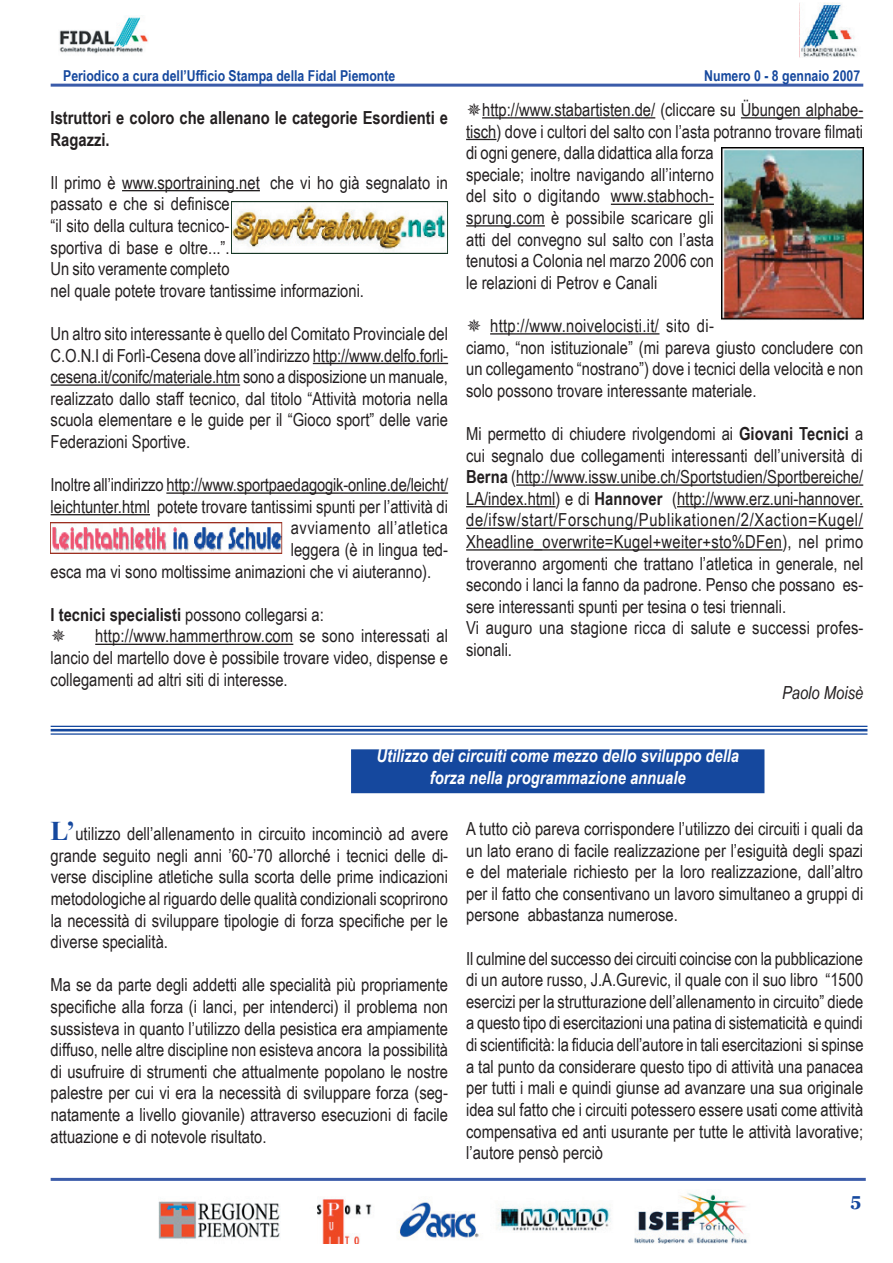
<style>
.page{position:relative;width:893px;height:1263px;background:#fff}
.page>*{position:absolute;margin:0;border:0;box-sizing:border-box;transform-origin:0 0}
.t1{font:18px/21.6px "Arial Narrow";color:#231f20;text-align:justify}
.t2{font:700 18px/21.6px "Arial Narrow";color:#231f20}
.t3{font:italic 700 18px/21.6px "Arial Narrow";color:#fff;text-align:center}
.t4{font:18px "Arial Narrow";letter-spacing:.025em;color:#231f20}
.t5{font:italic 18px "Arial Narrow";color:#231f20}
.t6{font:700 18px "Georgia";color:#15489e}
.t7{font:700 15px "Arial Narrow";color:#15489e}
.s1{font-weight:400}
.s2{font-weight:700}
.s3{font-family:"Times New Roman";font-weight:700;font-size:27px;color:#15489e}
</style>
<div class="page">
<hr style="left:51px;top:84px;width:812px;height:3px;background:#3a5ba9">
<img style="left:801px;top:3px;width:56px;height:54px">
<img style="left:59px;top:17px;width:89px;height:37px">
<img style="left:158px;top:1193px;width:589px;height:51px">
<hr style="left:51px;top:1178px;width:815px;height:3px;background:#3a5ba9">
<hr style="left:122px;top:190px;width:138px;height:1px;background:#231f20">
<hr style="left:313px;top:363px;width:135px;height:1px;background:#231f20">
<hr style="left:51px;top:384px;width:189px;height:2px;background:#231f20">
<hr style="left:166px;top:492px;width:282px;height:2px;background:#231f20">
<hr style="left:51px;top:514px;width:99px;height:1px;background:#231f20">
<hr style="left:95px;top:644px;width:198px;height:1px;background:#231f20">
<img style="left:232px;top:201px;width:216px;height:52px">
<img style="left:51px;top:522px;width:232px;height:31px">
<hr style="left:482px;top:117px;width:173px;height:2px;background:#231f20">
<hr style="left:741px;top:117px;width:122px;height:2px;background:#231f20">
<hr style="left:466px;top:139px;width:30px;height:1px;background:#231f20">
<hr style="left:611px;top:204px;width:103px;height:1px;background:#231f20">
<hr style="left:466px;top:225px;width:79px;height:2px;background:#231f20">
<hr style="left:490px;top:333px;width:169px;height:2px;background:#231f20">
<hr style="left:516px;top:484px;width:347px;height:2px;background:#231f20">
<hr style="left:466px;top:506px;width:90px;height:1px;background:#231f20">
<hr style="left:677px;top:506px;width:186px;height:1px;background:#231f20">
<hr style="left:466px;top:528px;width:397px;height:1px;background:#231f20">
<hr style="left:466px;top:549px;width:316px;height:2px;background:#231f20">
<img style="left:722px;top:147px;width:141px;height:173px">
<hr style="left:51px;top:726px;width:816px;height:1px;background:#15489e">
<hr style="left:51px;top:729px;width:816px;height:2px;background:#15489e">
<hr style="left:51px;top:733px;width:816px;height:2px;background:#15489e">
<div style="left:352px;top:750px;width:412px;height:42px;background:#15489e"></div>
<div style="left:351px;top:749px;width:413px;height:44px;border:2px solid #15489e"></div>
<p class="t7" style="left:63px;top:67px;width:334px">Periodico a cura dell’Ufficio Stampa della Fidal Piemonte</p>
<p class="t7" style="left:704px;top:67px;width:157px">Numero 0 - 8 gennaio 2007</p>
<p class="t2" style="left:51px;top:107px;width:399px">Istruttori e coloro che allenano le categorie Esordienti e<br>Ragazzi.</p>
<p class="t1" style="left:51px;top:172px;width:399px;text-align:left">Il primo è www.sportraining.net che vi ho già segnalato in passato e che si definisce<br>“il sito della cultura tecnico-<br>sportiva di base e oltre...”.<br>Un sito veramente completo<br>nel quale potete trovare tantissime informazioni.</p>
<p class="t1" style="left:51px;top:323px;width:399px">Un altro sito interessante è quello del Comitato Provinciale del C.O.N.I di Forlì-Cesena dove all’indirizzo http://www.delfo.forli&shy;cesena.it/conifc/materiale.htm sono a disposizione un manuale, realizzato dallo staff tecnico, dal titolo “Attività motoria nella scuola elementare e le guide per il “Gioco sport” delle varie Federazioni Sportive.</p>
<p class="t1" style="left:51px;top:474px;width:399px">Inoltre all’indirizzo http://www.sportpaedagogik-online.de/leicht/</p>
<p class="t1" style="left:51px;top:496px;width:399px">leichtunter.html potete trovare tantissimi spunti per l’attività di</p>
<p class="t4" style="left:291px;top:518px;width:159px">avviamento all’atletica</p>
<p class="t1" style="left:291px;top:539px;width:159px">leggera (è in lingua ted-</p>
<p class="t1" style="left:51px;top:560px;width:382px">esca ma vi sono moltissime animazioni che vi aiuteranno).</p>
<p class="t2" style="left:51px;top:603px;width:275px">I tecnici specialisti <span class="s1">possono collegarsi a:</span></p>
<p class="t1" style="left:51px;top:625px;width:399px">➢ http://www.hammerthrow.com se sono interessati al lancio del martello dove è possibile trovare video, dispense e collegamenti ad altri siti di interesse.</p>
<p class="t1" style="left:466px;top:99px;width:399px;text-align:left">➢http://www.stabartisten.de/ (cliccare su Übungen alphabe&shy;tisch) dove i cultori del salto con l’asta potranno trovare filmati di ogni genere, dalla didattica alla forza<br>speciale; inoltre navigando all’interno<br>del sito o digitando www.stabhoch-<br>sprung.com è possibile scaricare gli<br>atti del convegno sul salto con l’asta<br>tenutosi a Colonia nel marzo 2006 con<br>le relazioni di Petrov e Canali</p>
<p class="t1" style="left:466px;top:315px;width:399px;text-align:left">➢ http://www.noivelocisti.it/ sito di-<br>ciamo, “non istituzionale” (mi pareva giusto concludere con un collegamento “nostrano”) dove i tecnici della velocità e non solo possono trovare interessante materiale.</p>
<p class="t1" style="left:466px;top:423px;width:399px;text-align:left">Mi permetto di chiudere rivolgendomi ai <span class="s2">Giovani Tecnici</span> a cui segnalo due collegamenti interessanti dell’università di <span class="s2">Berna</span> (http://www.issw.unibe.ch/Sportstudien/Sportbereiche/ LA/index.html) e di <span class="s2">Hannover</span> (http://www.erz.uni-hannover. de/ifsw/start/Forschung/Publikationen/2/Xaction=Kugel/ Xheadline_overwrite=Kugel+weiter+sto%DFen), nel primo troveranno argomenti che trattano l’atletica in generale, nel secondo i lanci la fanno da padrone. Penso che possano es&shy;sere interessanti spunti per tesina o tesi triennali.<br>Vi auguro una stagione ricca di salute e successi profes&shy;sionali.</p>
<p class="t5" style="left:782px;top:683px;width:83px">Paolo Moisè</p>
<p class="t3" style="left:376px;top:745px;width:364px">Utilizzo dei circuiti come mezzo dello sviluppo della forza nella programmazione annuale</p>
<p class="t1" style="left:51px;top:823px;width:399px"><span class="s3">L’</span>utilizzo dell’allenamento in circuito incominciò ad avere grande seguito negli anni ’60-’70 allorché i tecnici delle di&shy;verse discipline atletiche sulla scorta delle prime indicazioni metodologiche al riguardo delle qualità condizionali scoprirono la necessità di sviluppare tipologie di forza specifiche per le diverse specialità.</p>
<p class="t1" style="left:51px;top:974px;width:399px">Ma se da parte degli addetti alle specialità più propriamente specifiche alla forza (i lanci, per intenderci) il problema non sussisteva in quanto l’utilizzo della pesistica era ampiamente diffuso, nelle altre discipline non esisteva ancora la possibilità di usufruire di strumenti che attualmente popolano le nostre palestre per cui vi era la necessità di sviluppare forza (seg&shy;natamente a livello giovanile) attraverso esecuzioni di facile attuazione e di notevole risultato.</p>
<p class="t1" style="left:466px;top:818px;width:399px">A tutto ciò pareva corrispondere l’utilizzo dei circuiti i quali da un lato erano di facile realizzazione per l’esiguità degli spazi e del materiale richiesto per la loro realizzazione, dall’altro per il fatto che consentivano un lavoro simultaneo a gruppi di persone abbastanza numerose.</p>
<p class="t1" style="left:466px;top:947px;width:399px">Il culmine del successo dei circuiti coincise con la pubblicazione di un autore russo, J.A.Gurevic, il quale con il suo libro “1500 esercizi per la strutturazione dell’allenamento in circuito” diede a questo tipo di esercitazioni una patina di sistematicità e quindi di scientificità: la fiducia dell’autore in tali esercitazioni si spinse a tal punto da considerare questo tipo di attività una panacea per tutti i mali e quindi giunse ad avanzare una sua originale idea sul fatto che i circuiti potessero essere usati come attività compensativa ed anti usurante per tutte le attività lavorative; l’autore pensò perciò</p>
<p class="t6" style="left:851px;top:1189px;width:12px">5</p>
</div>
